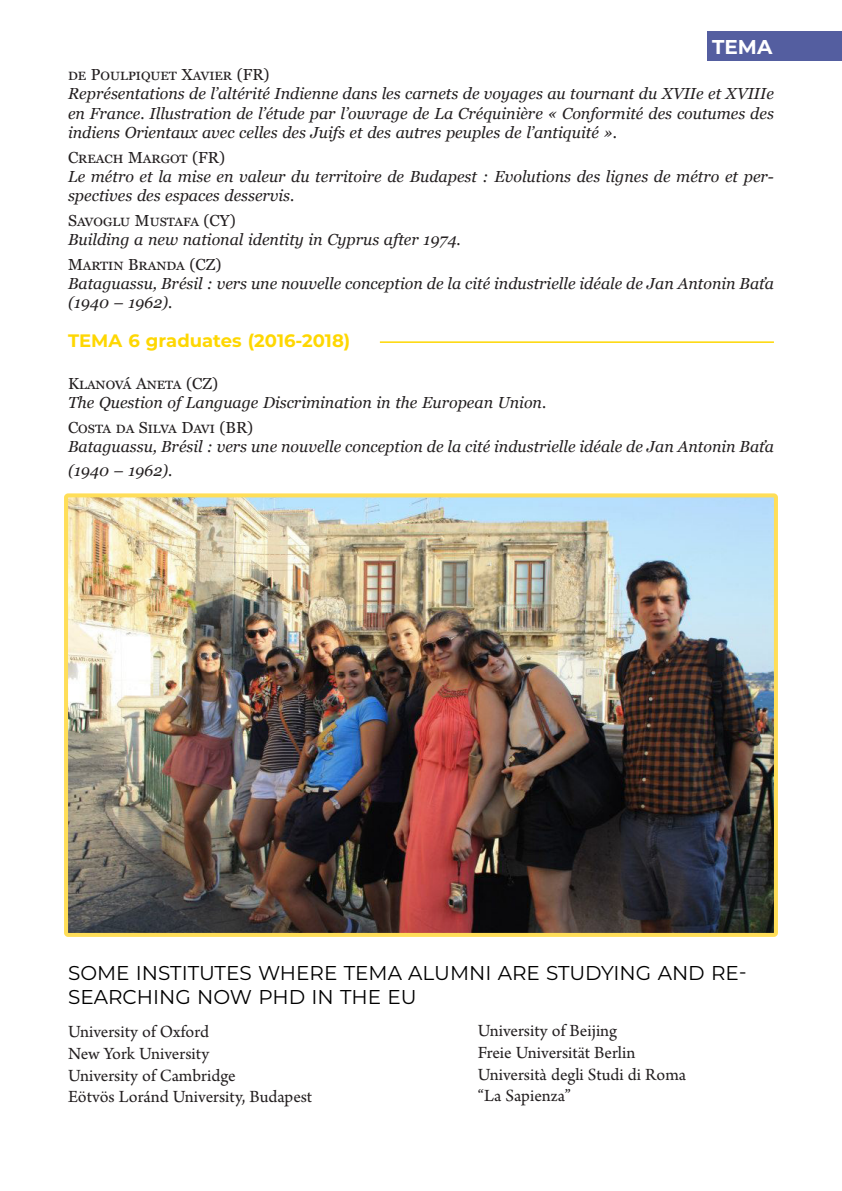
<style>
.page{position:relative;width:842px;height:1191px;background:#fff}
.page>*{position:absolute;margin:0;border:0;box-sizing:border-box;transform-origin:0 0}
.title_exp{font:20px/24px "Montserrat";color:#000}
.body_title{font:700 20px "Montserrat";color:#fff}
.body{font:18px "Arno Pro";letter-spacing:-.005em;color:#231f20}
.Tema6_title{font:700 18px "Montserrat";color:#fed702}
.body_exc_italic_normal{font:italic 16px/19.2px "Georgia";color:#231f20}
.body_exc_name{font:16px "Georgia";color:#231f20}
.body_exc_italic{font:italic 16px "Georgia";color:#231f20}
</style>
<div class="page">
<hr style="left:380px;top:341px;width:394px;height:2px;background:#fed702">
<img style="left:69px;top:498px;width:704px;height:434px">
<div style="left:64px;top:493px;width:714px;height:444px;border:4px solid #ffde58;border-radius:2px"></div>
<div style="left:707px;top:32px;width:135px;height:29px;background:#545ea0"></div>
<p class="body_title" style="left:712px;top:33px;width:62px">TEMA</p>
<p class="body_exc_name" style="left:68px;top:65px;width:203px">de Poulpiquet Xavier (FR)</p>
<p class="body_exc_italic_normal" style="left:68px;top:84px;width:707px;text-align:justify">Représentations de l’altérité Indienne dans les carnets de voyages au tournant du XVIIe et XVIIIe en France. Illustration de l’étude par l’ouvrage de La Créquinière « Conformité des coutumes des indiens Orientaux avec celles des Juifs et des autres peuples de l’antiquité ».</p>
<p class="body_exc_name" style="left:68px;top:147px;width:159px">Creach Margot (FR)</p>
<p class="body_exc_italic_normal" style="left:68px;top:167px;width:707px">Le métro et la mise en valeur du territoire de Budapest : Evolutions des lignes de métro et per&shy;spectives des espaces desservis.</p>
<p class="body_exc_name" style="left:68px;top:211px;width:169px">Savoglu Mustafa (CY)</p>
<p class="body_exc_italic" style="left:68px;top:229px;width:394px">Building a new national identity in Cyprus after 1974.</p>
<p class="body_exc_name" style="left:68px;top:255px;width:155px">Martin Branda (CZ)</p>
<p class="body_exc_italic_normal" style="left:68px;top:274px;width:707px">Bataguassu, Brésil : vers une nouvelle conception de la cité industrielle idéale de Jan Antonin Baťa (1940 – 1962).</p>
<p class="Tema6_title" style="left:68px;top:328px;width:284px">TEMA 6 graduates (2016-2018)</p>
<p class="body_exc_name" style="left:68px;top:374px;width:151px">Klanová Aneta (CZ)</p>
<p class="body_exc_italic_normal" style="left:68px;top:393px;width:480px">The Question of Language Discrimination in the European Union.</p>
<p class="body_exc_name" style="left:68px;top:418px;width:187px">Costa da Silva Davi (BR)</p>
<p class="body_exc_italic_normal" style="left:68px;top:435px;width:707px;line-height:24px">Bataguassu, Brésil : vers une nouvelle conception de la cité industrielle idéale de Jan Antonin Baťa (1940 – 1962).</p>
<p class="title_exp" style="left:68px;top:960px;width:680px">SOME INSTITUTES WHERE TEMA ALUMNI ARE STUDYING AND RE-<br>SEARCHING NOW PHD IN THE EU</p>
<p class="body" style="left:68px;top:1021px;width:142px">University of Oxford</p>
<p class="body" style="left:68px;top:1043px;width:143px">New York University</p>
<p class="body" style="left:68px;top:1065px;width:169px">University of Cambridge</p>
<p class="body" style="left:68px;top:1086px;width:246px">Eötvös Loránd University, Budapest</p>
<p class="body" style="left:478px;top:1020px;width:141px">University of Beijing</p>
<p class="body" style="left:478px;top:1042px;width:159px">Freie Universität Berlin</p>
<p class="body" style="left:478px;top:1064px;width:210px">Università degli Studi di Roma</p>
<p class="body" style="left:478px;top:1085px;width:95px">“La Sapienza”</p>
</div>
